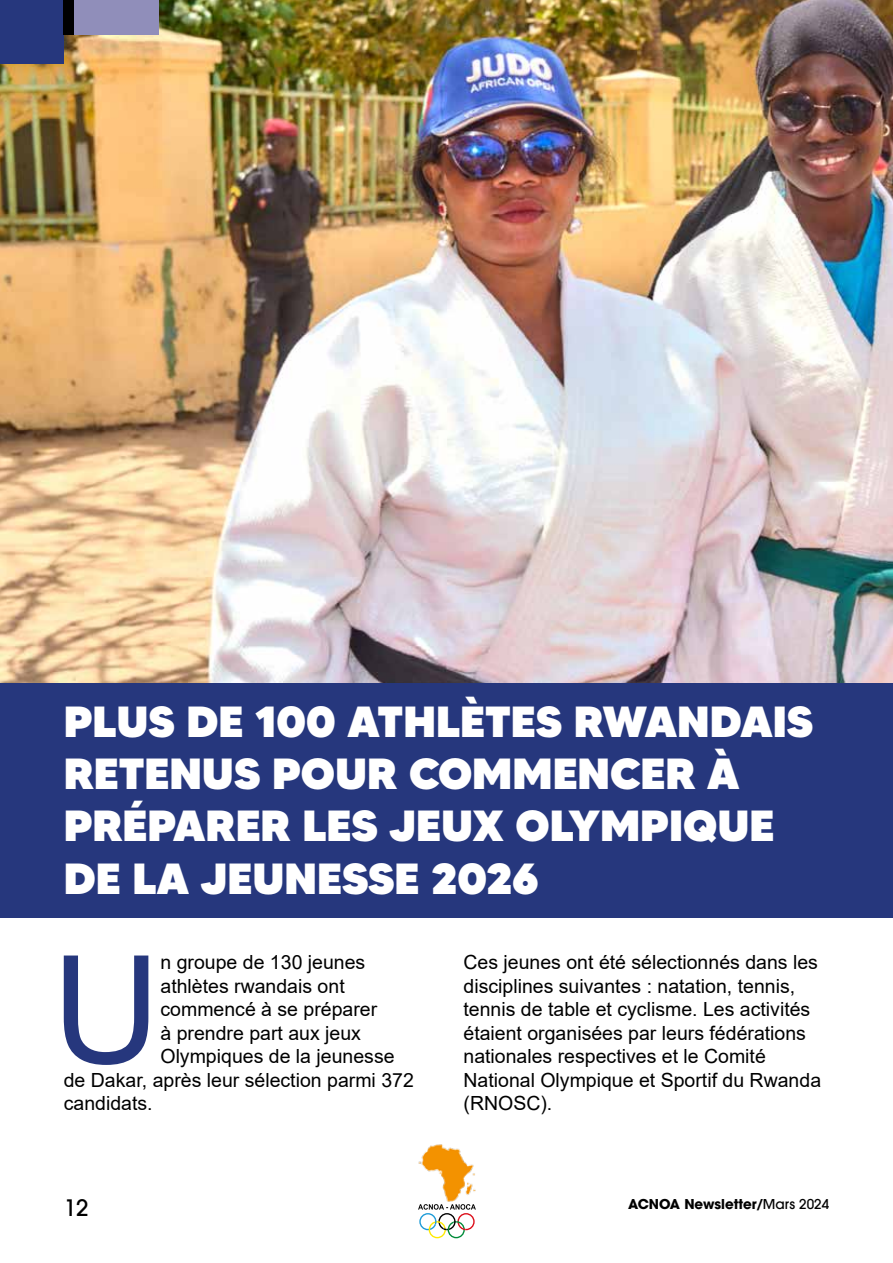
<style>
.page{position:relative;width:893px;height:1263px;background:#fff}
.page>*{position:absolute;margin:0;border:0;box-sizing:border-box;transform-origin:0 0}
.t1{font:150.3px "Arial";color:#26377d}
.t2{font:900 43.5px/52.2px "MADETOMMY";color:#fff}
.t3{font:500 22.5px "ITC Avant Garde Std";color:#000}
.t4{font:19.5px/23.4px "Arial";color:#000}
.t5{font:700 13.5px "ITC Avant Garde Std";color:#000}
.s1{font-weight:600}
.s2{font-weight:500}
</style>
<div class="page">
<img style="left:418px;top:1144px;width:58px;height:57px">
<svg style="left:418px;top:1204px;width:58px;height:35px"></svg>
<div style="left:0;top:682px;width:893px;height:235px;background:#26377d"></div>
<img style="left:0;top:0;width:893px;height:682px">
<div style="left:0;top:0;width:64px;height:64px;background:#26377d"></div>
<div style="left:64px;top:0;width:10px;height:34px;background:#000"></div>
<div style="left:74px;top:0;width:84px;height:34px;background:#908eba"></div>
<h2 class="t2" style="left:64px;top:695px;width:751px">PLUS DE 100 ATHLÈTES RWANDAIS<br>RETENUS POUR COMMENCER À<br>PRÉPARER LES JEUX OLYMPIQUE<br>DE LA JEUNESSE 2026</h2>
<h1 class="t1" style="left:52px;top:907px;width:110px">U</h1>
<p class="t4" style="left:160px;top:951px;width:206px">n groupe de 130 jeunes</p>
<p class="t4" style="left:160px;top:974px;width:186px">athlètes rwandais ont</p>
<p class="t4" style="left:160px;top:997px;width:218px">commencé à se préparer</p>
<p class="t4" style="left:160px;top:1021px;width:202px">à prendre part aux jeux</p>
<p class="t4" style="left:160px;top:1044px;width:236px">Olympiques de la jeunesse</p>
<p class="t4" style="left:64px;top:1068px;width:352px">de Dakar, après leur sélection parmi 372</p>
<p class="t4" style="left:64px;top:1091px;width:90px">candidats.</p>
<p class="t3" style="left:64px;top:1193px;width:26px">12</p>
<p class="t4" style="left:463px;top:951px;width:359px">Ces jeunes ont été sélectionnés dans les disciplines suivantes : natation, tennis, tennis de table et cyclisme. Les activités étaient organisées par leurs fédérations nationales respectives et le Comité National Olympique et Sportif du Rwanda (RNOSC).</p>
<p class="t5" style="left:628px;top:1195px;width:203px">ACNOA Newsletter<span class="s1">/</span><span class="s2">Mars 2024</span></p>
</div>
